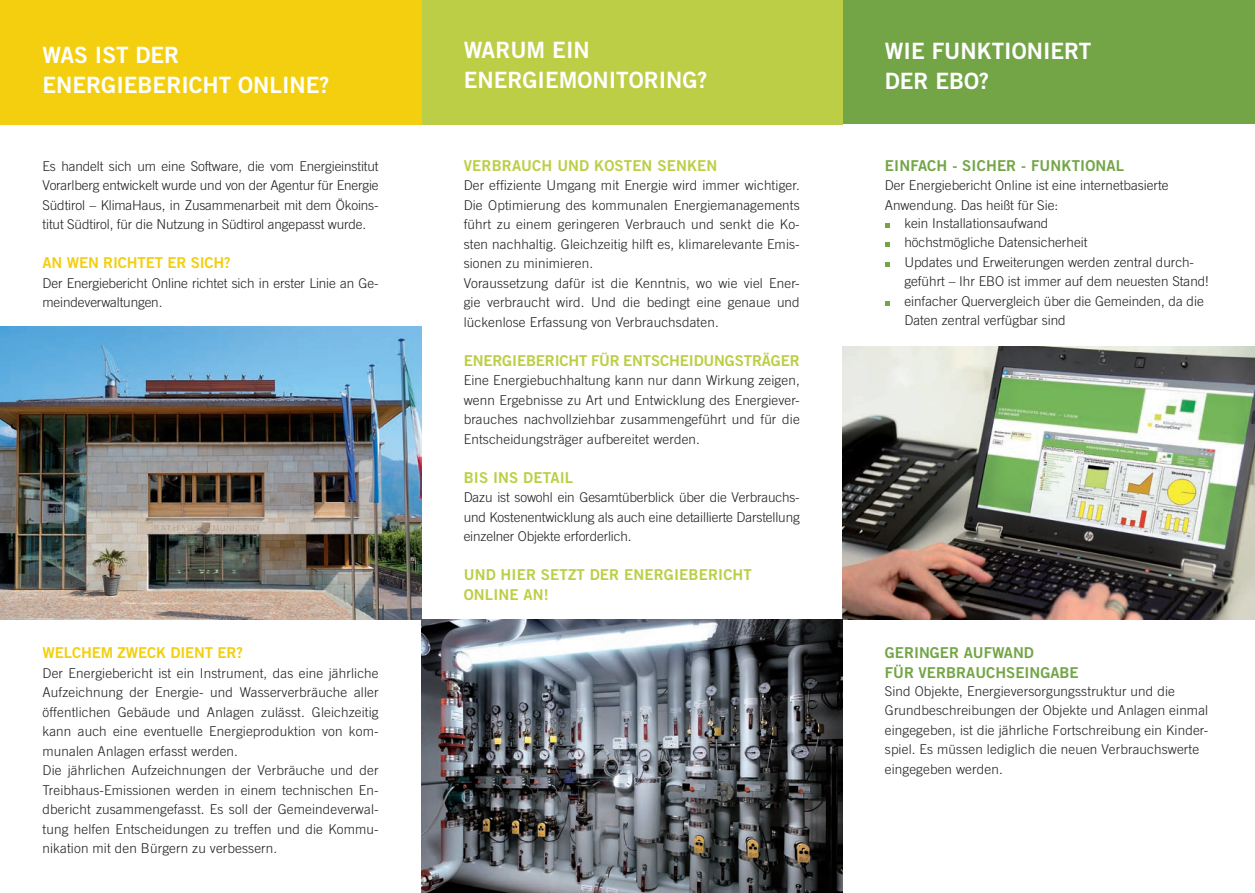
<style>
.page{position:relative;width:1255px;height:893px;background:#fff}
.page>*{position:absolute;margin:0;border:0;box-sizing:border-box;transform-origin:0 0}
.t1{font:22.5px/30px "Trade Gothic Bold Two";color:#fff}
.t2{font:15px/19.5px "Trade Gothic Bold Two";letter-spacing:.01em;color:#bcce45}
.t3{font:15px/19.5px "Trade Gothic Bold Two";color:#73a547}
.t4{font:15px "Trade Gothic Bold Two";letter-spacing:-.01em;color:#f3cf10}
.t5{font:15px "Trade Gothic Bold Two";letter-spacing:-.01em;color:#bcce45}
.t6{font:300 13.5px/19.5px "Trade Gothic";color:#231f20;text-align:justify}
</style>
<div class="page">
<div style="left:842px;top:0;width:412px;height:124px;background:#73a547"></div>
<svg style="left:885px;top:223px;width:4px;height:5px"></svg>
<svg style="left:885px;top:242px;width:4px;height:5px"></svg>
<svg style="left:885px;top:262px;width:4px;height:5px"></svg>
<svg style="left:885px;top:301px;width:4px;height:5px"></svg>
<img style="left:842px;top:346px;width:412px;height:273px">
<img style="left:0;top:327px;width:421px;height:292px">
<img style="left:421px;top:619px;width:421px;height:274px">
<div style="left:421px;top:0;width:421px;height:124px;background:#bcce45"></div>
<div style="left:0;top:0;width:421px;height:124px;background:#f3cf10"></div>
<p class="t1" style="left:43px;top:39px;width:288px">WAS IST DER<br>ENERGIEBERICHT ONLINE?</p>
<p class="t6" style="left:43px;top:156px;width:337px">Es handelt sich um eine Software, die vom Energieinstitut Vorarlberg entwickelt wurde und von der Agentur für Energie Südtirol – KlimaHaus, in Zusammenarbeit mit dem Ökoins&shy;titut Südtirol, für die Nutzung in Südtirol angepasst wurde.</p>
<p class="t4" style="left:43px;top:253px;width:190px">AN WEN RICHTET ER SICH?</p>
<p class="t6" style="left:43px;top:273px;width:337px">Der Energiebericht Online richtet sich in erster Linie an Ge&shy;meindeverwaltungen.</p>
<p class="t4" style="left:43px;top:643px;width:202px">WELCHEM ZWECK DIENT ER?</p>
<p class="t6" style="left:43px;top:663px;width:337px">Der Energiebericht ist ein Instrument, das eine jährliche Aufzeichnung der Energie- und Wasserverbräuche aller öffentlichen Gebäude und Anlagen zulässt. Gleichzeitig kann auch eine eventuelle Energieproduktion von kom&shy;munalen Anlagen erfasst werden.</p>
<p class="t6" style="left:43px;top:760px;width:337px">Die jährlichen Aufzeichnungen der Verbräuche und der Treibhaus-Emissionen werden in einem technischen En&shy;dbericht zusammengefasst. Es soll der Gemeindeverwal&shy;tung helfen Entscheidungen zu treffen und die Kommu&shy;nikation mit den Bürgern zu verbessern.</p>
<p class="t1" style="left:463px;top:35px;width:245px">WARUM EIN<br>ENERGIEMONITORING?</p>
<p class="t2" style="left:463px;top:155px;width:255px">VERBRAUCH UND KOSTEN SENKEN</p>
<p class="t6" style="left:463px;top:175px;width:337px">Der effiziente Umgang mit Energie wird immer wichtiger.<br>Die Optimierung des kommunalen Energiemanagements führt zu einem geringeren Verbrauch und senkt die Ko&shy;sten nachhaltig. Gleichzeitig hilft es, klimarelevante Emis&shy;sionen zu minimieren.</p>
<p class="t6" style="left:463px;top:273px;width:337px">Voraussetzung dafür ist die Kenntnis, wo wie viel Ener&shy;gie verbraucht wird. Und die bedingt eine genaue und lückenlose Erfassung von Verbrauchsdaten.</p>
<p class="t5" style="left:463px;top:351px;width:337px">ENERGIEBERICHT FÜR ENTSCHEIDUNGSTRÄGER</p>
<p class="t6" style="left:463px;top:370px;width:337px">Eine Energiebuchhaltung kann nur dann Wirkung zeigen, wenn Ergebnisse zu Art und Entwicklung des Energiever&shy;brauches nachvollziehbar zusammengeführt und für die Entscheidungsträger aufbereitet werden.</p>
<p class="t2" style="left:463px;top:467px;width:111px">BIS INS DETAIL</p>
<p class="t6" style="left:463px;top:487px;width:337px">Dazu ist sowohl ein Gesamtüberblick über die Verbrauchs&shy;und Kostenentwicklung als auch eine detaillierte Darstellung einzelner Objekte erforderlich.</p>
<p class="t2" style="left:463px;top:565px;width:290px">UND HIER SETZT DER ENERGIEBERICHT<br>ONLINE AN!</p>
<p class="t1" style="left:884px;top:35px;width:208px">WIE FUNKTIONIERT<br>DER EBO?</p>
<p class="t3" style="left:884px;top:155px;width:241px">EINFACH - SICHER - FUNKTIONAL</p>
<p class="t6" style="left:884px;top:175px;width:285px">Der Energiebericht Online ist eine internetbasierte<br>Anwendung. Das heißt für Sie:</p>
<p class="t6" style="left:904px;top:213px;width:146px">kein Installationsaufwand</p>
<p class="t6" style="left:904px;top:232px;width:185px">höchstmögliche Datensicherheit</p>
<p class="t6" style="left:904px;top:252px;width:305px">Updates und Erweiterungen werden zentral durch&shy;geführt – Ihr EBO ist immer auf dem neuesten Stand!</p>
<p class="t6" style="left:904px;top:291px;width:301px">einfacher Quervergleich über die Gemeinden, da die<br>Daten zentral verfügbar sind</p>
<p class="t3" style="left:884px;top:643px;width:195px">GERINGER AUFWAND<br>FÜR VERBRAUCHSEINGABE</p>
<p class="t6" style="left:884px;top:681px;width:325px;text-align:left">Sind Objekte, Energieversorgungsstruktur und die Grundbeschreibungen der Objekte und Anlagen einmal eingegeben, ist die jährliche Fortschreibung ein Kinder&shy;spiel. Es müssen lediglich die neuen Verbrauchswerte eingegeben werden.</p>
</div>
